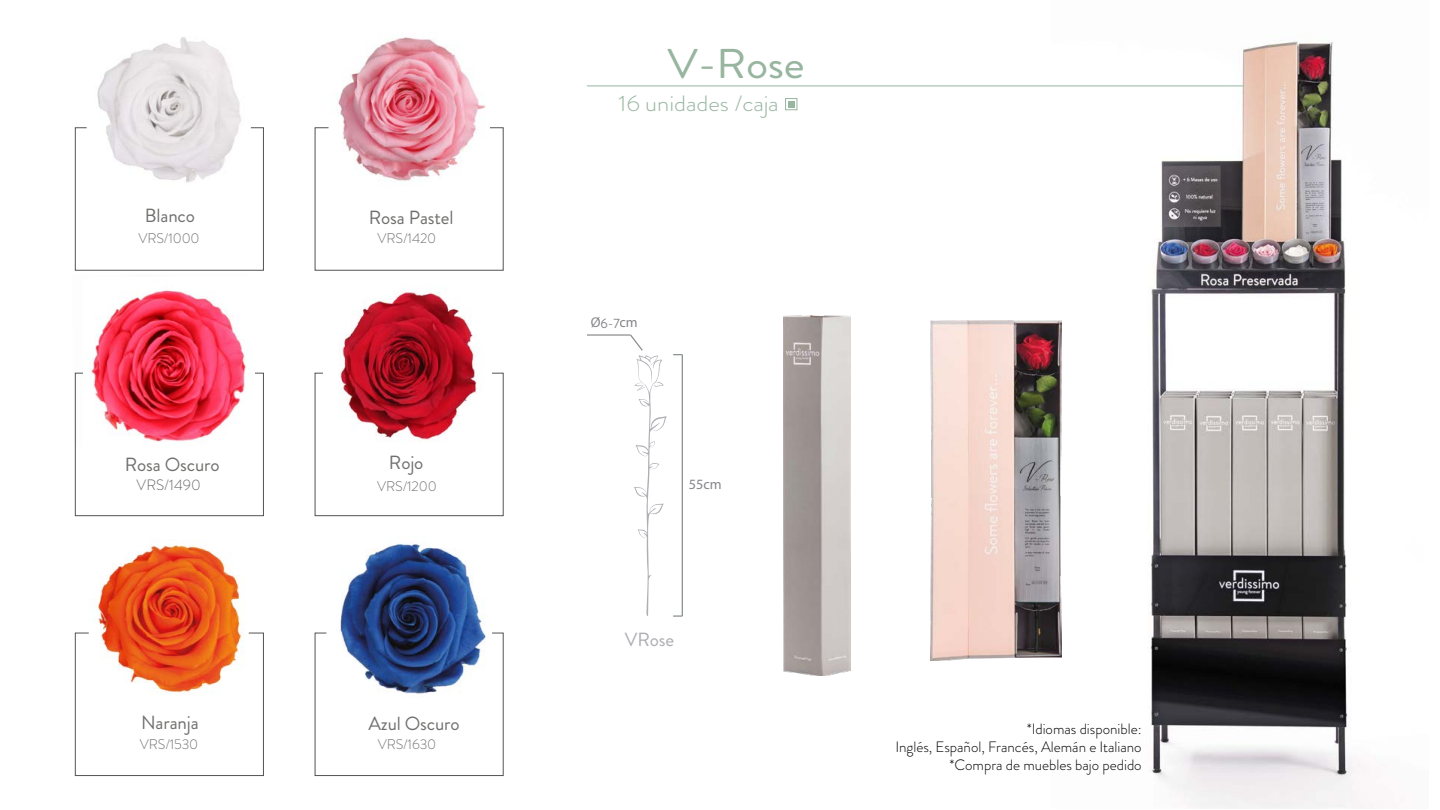
<style>
.page{position:relative;width:1440px;height:810px;background:#fff}
.page>*{position:absolute;margin:0;border:0;box-sizing:border-box;transform-origin:0 0}
.t1{font:41.62px "Brandon Grotesque";color:#97b59f;scale:1.1 1}
.t2{font:300 22.2px "Brandon Grotesque";letter-spacing:-.01em;color:#97b59f;scale:1.1 1}
.t3{font:19.05px "Brandon Grotesque";letter-spacing:-.01em;color:#70706f}
.t4{font:19.05px "Brandon Grotesque";letter-spacing:-.01em;color:#aeadb3}
.t5{font:18px "Brandon Grotesque";letter-spacing:-.01em;color:#70706f}
.t6{font:300 15px/18px "Brandon Grotesque";color:#000;text-align:right}
.t7{font:300 15px "Brandon Grotesque";color:#686868}
.t8{font:14.25px "Myriad Pro";color:#86868a}
.t9{font:300 14.02px "Brandon Grotesque";letter-spacing:-.01em;color:#70706f}
.t10{font:13.5px "Brandon Grotesque";color:#86868a}
</style>
<div class="page">
<img style="left:784px;top:315px;width:67px;height:360px">
<img style="left:1052px;top:40px;width:320px;height:769px">
<img style="left:931px;top:320px;width:131px;height:341px">
<hr style="left:682px;top:355px;width:1px;height:261px;background:#888b8c">
<hr style="left:587px;top:334px;width:44px;height:2px;background:#888b8c">
<svg style="left:629px;top:334px;width:38px;height:282px"></svg>
<svg style="left:673px;top:615px;width:9px;height:2px"></svg>
<img style="left:97px;top:37px;width:144px;height:90px">
<img style="left:338px;top:37px;width:148px;height:90px">
<img style="left:94px;top:539px;width:148px;height:93px">
<img style="left:340px;top:544px;width:145px;height:88px">
<svg style="left:75px;top:127px;width:189px;height:144px"></svg>
<svg style="left:314px;top:127px;width:190px;height:144px"></svg>
<svg style="left:75px;top:372px;width:189px;height:144px"></svg>
<svg style="left:314px;top:372px;width:190px;height:144px"></svg>
<svg style="left:75px;top:632px;width:189px;height:144px"></svg>
<svg style="left:314px;top:632px;width:190px;height:144px"></svg>
<hr style="left:587px;top:86px;width:656px;height:1px;background:#97b59f">
<div style="left:788px;top:101px;width:7px;height:6px;background:#97b59f"></div>
<div style="left:785px;top:98px;width:12px;height:12px;border:1px solid #97b59f"></div>
<div style="left:135px;top:480px;width:79px;height:20px;background:#fff"></div>
<div style="left:323px;top:282px;width:165px;height:160px;background:#fff"></div>
<img style="left:327px;top:288px;width:163px;height:157px">
<img style="left:84px;top:290px;width:170px;height:156px">
<div style="left:133px;top:200px;width:74px;height:27px;background:#fff"></div>
<div style="left:359px;top:201px;width:99px;height:28px;background:#fff"></div>
<div style="left:124px;top:447px;width:93px;height:26px;background:#fff"></div>
<div style="left:373px;top:447px;width:67px;height:30px;background:#fff"></div>
<div style="left:375px;top:707px;width:67px;height:29px;background:#fff"></div>
<div style="left:137px;top:707px;width:68px;height:29px;background:#fff"></div>
<p class="t5" style="left:146px;top:201px;width:44px">White</p>
<p class="t9" style="left:138px;top:228px;width:63px">VRS/1000</p>
<p class="t5" style="left:367px;top:201px;width:79px">Pastel Pink</p>
<p class="t9" style="left:378px;top:228px;width:60px">VRS/1420</p>
<p class="t3" style="left:145px;top:203px;width:52px">Blanco</p>
<p class="t3" style="left:369px;top:204px;width:86px">Rosa Pastel</p>
<p class="t5" style="left:133px;top:449px;width:71px">Dark Pink</p>
<p class="t9" style="left:140px;top:476px;width:61px">VRS/1430</p>
<p class="t3" style="left:125px;top:452px;width:96px">Rosa Oscuro</p>
<p class="t7" style="left:137px;top:475px;width:66px">VRS/1490</p>
<p class="t5" style="left:391px;top:449px;width:30px">Red</p>
<p class="t9" style="left:377px;top:476px;width:61px">VRS/1200</p>
<p class="t3" style="left:389px;top:449px;width:36px">Rojo</p>
<p class="t5" style="left:141px;top:708px;width:55px">Orange</p>
<p class="t9" style="left:140px;top:735px;width:60px">VRS/1530</p>
<p class="t5" style="left:389px;top:708px;width:33px">Blue</p>
<p class="t9" style="left:378px;top:735px;width:60px">VRS/1630</p>
<p class="t3" style="left:141px;top:710px;width:59px">Naranja</p>
<p class="t3" style="left:368px;top:710px;width:93px">Azul Oscuro</p>
<h1 class="t1" style="left:668px;top:35px;width:126px">V-Rose</h1>
<h2 class="t2" style="left:626px;top:88px;width:140px">16 unidades/caja</h2>
<h2 class="t2" style="left:618px;top:88px;width:102px">16 unidades</h2>
<p class="t8" style="left:591px;top:314px;width:48px">Ø5-6cm</p>
<p class="t10" style="left:601px;top:314px;width:21px">6-7</p>
<p class="t8" style="left:689px;top:475px;width:34px">55cm</p>
<p class="t4" style="left:625px;top:627px;width:51px">VRose</p>
<p class="t6" style="left:895px;top:720px;width:248px">*Idiomas disponible:<br>Inglés, Español, Francés, Alemán e Italiano *Compra de muebles bajo pedido</p>
</div>
